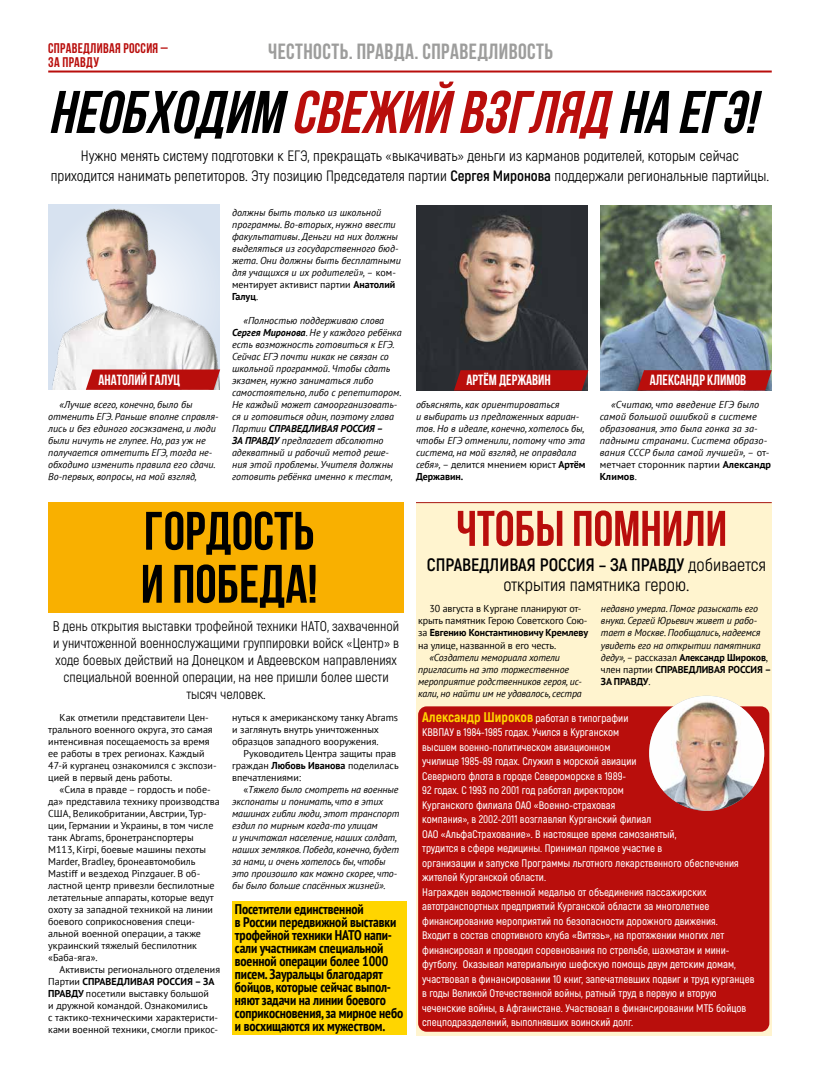
<style>
.page{position:relative;width:820px;height:1078px;background:#fff}
.page>*{position:absolute;margin:0;border:0;box-sizing:border-box;transform-origin:0 0}
.t1{font:italic 700 60px "Bebas Neue";color:#000}
.t2{font:700 54px/53px "Bebas Neue";color:#000}
.t3{font:700 50px "Bebas Neue";color:#b90e0c}
.t4{font:700 22px "Bebas Neue";letter-spacing:.02em;color:#9d9d9c}
.t5{font:18px/20px "Akrobat";color:#000;text-align:center}
.t6{font:15px/20px "Akrobat";color:#000;text-align:center}
.t7{font:700 14.8px "Bebas Neue";color:#fff}
.t8{font:700 condensed 14px/13px "PT Sans";letter-spacing:-.01em;color:#000}
.t9{font:14px/17px "Akrobat";color:#000;text-align:center}
.t10{font:700 14px/14px "Bebas Neue";letter-spacing:.02em;color:#b90e0c}
.t11{font:600 11px/14.5px "Akrobat";color:#fff}
.t12{font:italic 10px/12px "PT Sans";color:#000}
.t13{font:10px/12px "PT Sans";color:#000}
.s1{color:#b90e0c}
.s2{font-weight:700}
.s3{font-style:normal}
.s4{font-weight:700;font-style:normal}
.s5{font-weight:800;font-size:14px;color:#ffd500}
</style>
<div class="page">
<hr style="left:48px;top:70px;width:723px;height:2px;background:#b90e0c">
<div style="left:416px;top:502px;width:355px;height:533px;background:#fff4cf"></div>
<div style="left:48px;top:502px;width:356px;height:110px;background:#f9b000"></div>
<hr style="left:416px;top:502px;width:355px;height:1px;background:#a81815">
<div style="left:418px;top:706px;width:351px;height:325px;background:#b90e0c;border-radius:9px"></div>
<img style="left:649px;top:695px;width:114px;height:115px;border-radius:57px">
<div style="left:232px;top:900px;width:174px;height:134px;background:#ffd500"></div>
<img style="left:48px;top:205px;width:172px;height:185px">
<img style="left:416px;top:206px;width:171px;height:184px">
<img style="left:600px;top:206px;width:171px;height:184px">
<svg style="left:86px;top:369px;width:134px;height:21px;background:#bb1e1c"></svg>
<svg style="left:454px;top:370px;width:134px;height:20px;background:#b1100e"></svg>
<svg style="left:637px;top:370px;width:134px;height:20px;background:#b31312"></svg>
<h3 class="t10" style="left:48px;top:41px;width:121px">СПРАВЕДЛИВАЯ РОССИЯ –<br>ЗА ПРАВДУ</h3>
<h3 class="t4" style="left:268px;top:39px;width:286px">ЧЕСТНОСТЬ. ПРАВДА. СПРАВЕДЛИВОСТЬ</h3>
<h1 class="t1" style="left:48px;top:79px;width:722px">Необходим <span class="s1">свежий взгляд</span> наЕГЭ!</h1>
<h3 class="t6" style="left:51px;top:146px;width:719px">Нужно менять систему подготовки к ЕГЭ, прекращать «выкачивать» деньги из карманов родителей, которым сейчас приходится нанимать репетиторов. Эту позицию Председателя партии <span class="s2">Сергея Миронова</span> поддержали региональные партийцы.</h3>
<p class="t12" style="left:232px;top:206px;width:170px">должны быть только из школьной программы. Во-вторых, нужно ввести факультативы. Деньги на них должны выделяться из государственного бюд&shy;жета. Они должны быть бесплатными для учащихся и их родителей», – <span class="s3">ком&shy;ментирует активист партии</span> <span class="s4">Анатолий<br>Галуц</span><span class="s3">.</span></p>
<p class="t12" style="left:232px;top:314px;width:171px;text-indent:11px">«Полностью поддерживаю слова <span class="s2">Сергея Миронова</span>. Не у каждого ребёнка есть возможность готовиться к ЕГЭ.<br>Сейчас ЕГЭ почти никак не связан со школьной программой. Чтобы сдать экзамен, нужно заниматься либо самостоятельно, либо с репетитором.<br>Не каждый может самоорганизовать&shy;ся и готовиться один, поэтому глава Партии <span class="s2">СПРАВЕДЛИВАЯ РОССИЯ –<br>ЗА ПРАВДУ</span> предлагает абсолютно адекватный и рабочий метод реше&shy;ния этой проблемы. Учителя должны готовить ребёнка именно к тестам,</p>
<h3 class="t7" style="left:98px;top:371px;width:83px">анатолий галуц</h3>
<h3 class="t7" style="left:466px;top:372px;width:86px">артём державин</h3>
<h3 class="t7" style="left:649px;top:372px;width:98px">александр климов</h3>
<p class="t12" style="left:48px;top:398px;width:172px;text-indent:11px">«Лучше всего, конечно, было бы отменить ЕГЭ. Раньше вполне справля&shy;лись и без единого госэкзамена, и люди были ничуть не глупее. Но, раз уж не получается отметить ЕГЭ, тогда не&shy;обходимо изменить правила его сдачи.<br>Во-первых, вопросы, на мой взгляд,</p>
<p class="t12" style="left:416px;top:398px;width:171px">объяснять, как ориентироваться<br>и выбирать из предложенных вариан&shy;тов. Но в идеале, конечно, хотелось бы, чтобы ЕГЭ отменили, потому что эта система, на мой взгляд, не оправдала себя», <span class="s3">– делится мнением юрист</span> <span class="s4">Артём<br>Державин.</span></p>
<p class="t12" style="left:599px;top:398px;width:173px;text-indent:11px">«Считаю, что введение ЕГЭ было самой большой ошибкой в системе образования, это была гонка за за&shy;падными странами. Система образо&shy;вания СССР была самой лучшей», – <span class="s3">от&shy;метчает сторонник партии</span> <span class="s4">Александр<br>Климов</span><span class="s3">.</span></p>
<h2 class="t2" style="left:141px;top:503px;width:178px">Гордость и победа!</h2>
<h3 class="t3" style="left:456px;top:501px;width:272px">Чтобы помнили</h3>
<p class="t13" style="left:418px;top:602px;width:171px;text-indent:11px">30 августа в Кургане планируют от&shy;крыть памятник Герою Советского Сою&shy;за <span class="s2">Евгению Константиновичу Кремлеву </span>на улице, названной в его честь.</p>
<p class="t12" style="left:418px;top:650px;width:165px;text-indent:11px">«Создатели мемориала хотели пригласить на это торжественное мероприятие родственников героя, ис&shy;кали, но найти им не удавалось, сестра</p>
<h3 class="t5" style="left:426px;top:554px;width:340px"><span class="s2">СПРАВЕДЛИВАЯ РОССИЯ – ЗА ПРАВДУ</span> добивается открытия памятника герою.</h3>
<p class="t12" style="left:600px;top:602px;width:172px">недавно умерла. Помог разыскать его внука. Сергей Юрьевич живет и рабо&shy;тает в Москве. Пообщались, надеемся увидеть его на открытии памятника деду», – <span class="s3">рассказал</span> <span class="s4">Александр Широков</span><span class="s3">, член партии</span> <span class="s4">СПРАВЕДЛИВАЯ РОССИЯ –<br>ЗА ПРАВДУ</span><span class="s3">.</span></p>
<p class="t9" style="left:53px;top:617px;width:348px">В день открытия выставки трофейной техники НАТО, захваченной и уничтоженной военнослужащими группировки войск «Центр» в ходе боевых действий на Донецком и Авдеевском направлениях специальной военной операции, на нее пришли более шести тысяч человек.</p>
<p class="t13" style="left:48px;top:710px;width:170px;text-indent:11px">Как отметили представители Цен&shy;трального военного округа, это самая интенсивная посещаемость за время ее работы в трех регионах. Каждый 47-й курганец ознакомился с экспози&shy;цией в первый день работы.</p>
<p class="t13" style="left:48px;top:782px;width:173px;text-indent:11px">«Сила в правде – гордость и побе&shy;да» представила технику производства США, Великобритании, Австрии, Тур&shy;ции, Германии и Украины, в том числе танк Abrams, бронетранспортеры М113, Kirpi, боевые машины пехоты Marder, Bradley, бронеавтомобиль Mastiff и вездеход Pinzgauer. В об&shy;ластной центр привезли беспилотные летательные аппараты, которые ведут охоту за западной техникой на линии боевого соприкосновения специ&shy;альной военной операции, а также украинский тяжелый беспилотник «Баба-яга».</p>
<p class="t13" style="left:48px;top:962px;width:173px;text-indent:11px">Активисты регионального отделения Партии <span class="s2">СПРАВЕДЛИВАЯ РОССИЯ – ЗА ПРАВДУ</span> посетили выставку большой<br>и дружной командой. Ознакомились<br>с тактико-техническими характеристи&shy;ками военной техники, смогли прикос-</p>
<p class="t13" style="left:232px;top:710px;width:167px">нуться к американскому танку Abrams и заглянуть внутрь уничтоженных образцов западного вооружения.</p>
<p class="t13" style="left:232px;top:746px;width:168px;text-indent:11px">Руководитель Центра защиты прав граждан <span class="s2">Любовь Иванова</span> поделилась впечатлениями:</p>
<p class="t12" style="left:232px;top:782px;width:169px;text-indent:11px"><span class="s3">«</span>Тяжело было смотреть на военные экспонаты и понимать, что в этих машинах гибли люди, этот транспорт ездил по мирным когда-то улицам<br>и уничтожал население, наших солдат, наших земляков. Победа, конечно, будет за нами, и очень хотелось бы, чтобы это произошло как можно скорее, что&shy;бы было больше спасённых жизней».</p>
<p class="t8" style="left:235px;top:902px;width:170px">Посетители единственной<br>в России передвижной выставки трофейной техники НАТО напи&shy;сали участникам специальной военной операции более 1000 писем. Зауральцы благодарят бойцов, которые сейчас выпол&shy;няют задачи на линии боевого соприкосновения, за мирное небо и восхищаются их мужеством.</p>
<p class="t11" style="left:422px;top:710px;width:333px"><span class="s5">Александр Широков</span> работал в типографии<br>КВВПАУ в 1984-1985 годах. Учился в Курганском<br>высшем военно-политическом авиационном<br>училище 1985-89 годах. Служил в морской авиации<br>Северного флота в городе Североморске в 1989-<br>92 годах. С 1993 по 2001 год работал директором<br>Курганского филиала ОАО «Военно-страховая<br>компания», в 2002-2011 возглавлял Курганский филиал<br>ОАО «АльфаСтрахование». В настоящее время самозанятый,<br>трудится в сфере медицины. Принимал прямое участие в<br>организации и запуске Программы льготного лекарственного обеспечения жителей Курганской области.<br>Награжден ведомственной медалью от объединения пассажирских автотранспортных предприятий Курганской области за многолетнее финансирование мероприятий по безопасности дорожного движения.<br>Входит в состав спортивного клуба «Витязь», на протяжении многих лет финансировал и проводил соревнования по стрельбе, шахматам и мини&shy;футболу. Оказывал материальную шефскую помощь двум детским домам, участвовал в финансировании 10 книг, запечатлевших подвиг и труд курганцев в годы Великой Отечественной войны, ратный труд в первую и вторую чеченские войны, в Афганистане. Участвовал в финансировании МТБ бойцов спецподразделений, выполнявших воинский долг.</p>
</div>
